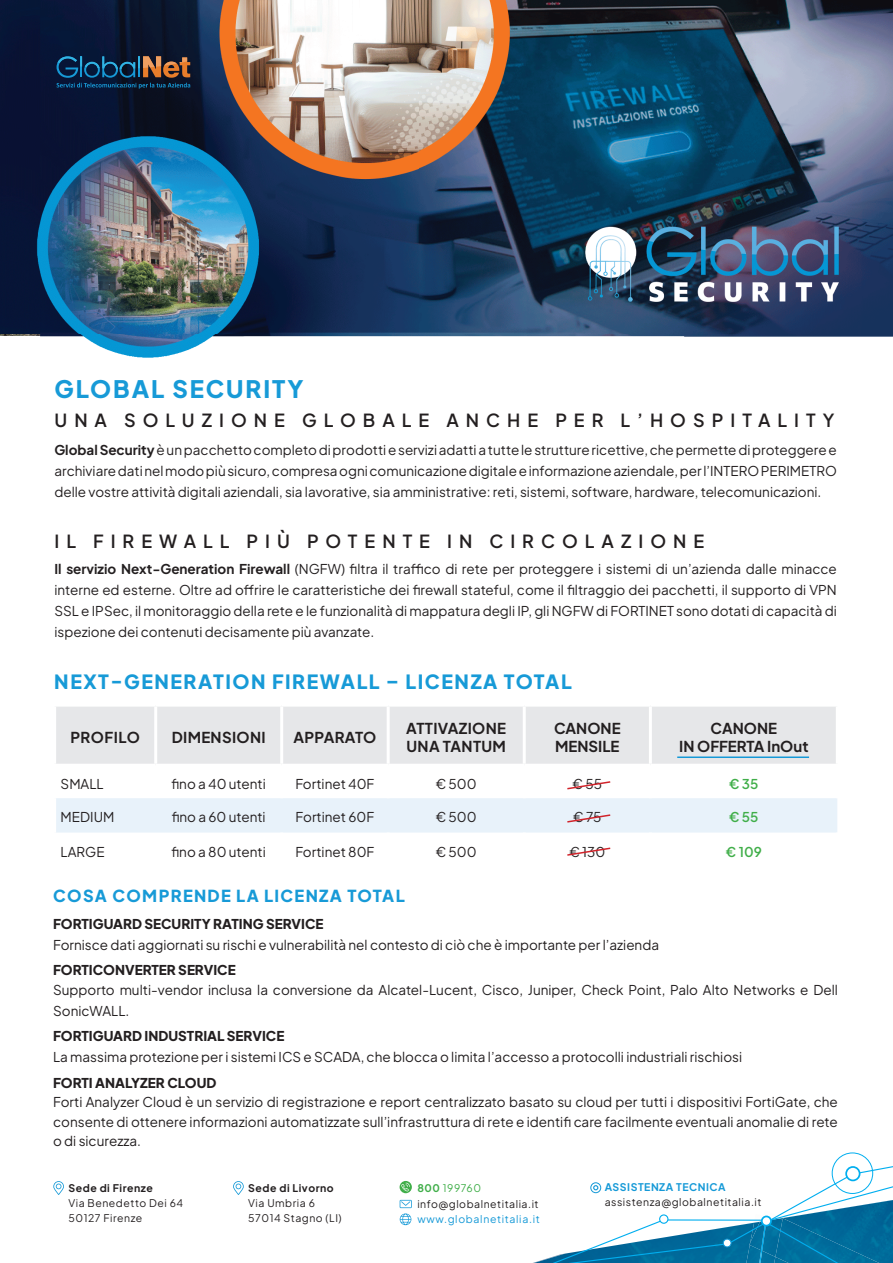
<style>
.page{position:relative;width:893px;height:1263px;background:#fff}
.page>*{position:absolute;margin:0;border:0;box-sizing:border-box;transform-origin:0 0}
.t1{font:800 24px "Plus Jakarta Sans";letter-spacing:.08em;color:#179ad7}
.t2{font:800 19.5px "Plus Jakarta Sans";letter-spacing:.08em;color:#179ad7}
.t3{font:600 18px "Plus Jakarta Sans";letter-spacing:.39em;color:#231f20}
.t4{font:800 16.5px "Plus Jakarta Sans";letter-spacing:.08em;color:#179ad7}
.t5{font:700 15px/18px "Plus Jakarta Sans";letter-spacing:.005em;color:#231f20}
.t6{font:700 15px "Plus Jakarta Sans";letter-spacing:.03em;color:#231f20}
.t7{font:13.5px/21px "Plus Jakarta Sans";color:#231f20;text-align:justify}
.t8{font:800 13.5px "Plus Jakarta Sans";color:#231f20}
.t9{font:600 13.5px "Plus Jakarta Sans";color:#40ae49}
.t10{font:10.5px/15px "Plus Jakarta Sans";letter-spacing:.05em;color:#231f20}
.t11{font:700 10.5px "Plus Jakarta Sans";letter-spacing:.05em;color:#231f20}
.t12{font:10.5px "Plus Jakarta Sans";letter-spacing:.065em;color:#1599d7}
.t13{font:700 10.5px "Plus Jakarta Sans";letter-spacing:.05em;color:#1599d7}
.t14{font:10.5px "Plus Jakarta Sans";letter-spacing:.05em;color:#40ae49}
.s1{font-weight:700}
</style>
<div class="page">
<img style="left:0;top:0;width:893px;height:358px">
<svg style="left:533px;top:1154px;width:360px;height:109px"></svg>
<div style="left:846px;top:1167px;width:14px;height:13px;background:#fff;border-radius:50%"></div>
<div style="left:845px;top:1166px;width:15px;height:15px;border:2px solid #00aeef;border-radius:50%"></div>
<div style="left:762px;top:1216px;width:9px;height:9px;background:#fff;border-radius:50%"></div>
<div style="left:761px;top:1215px;width:11px;height:11px;border:2px solid #00aeef;border-radius:50%"></div>
<div style="left:832px;top:1152px;width:41px;height:42px;border:1px solid #00aeef;border-radius:50%"></div>
<div style="left:723px;top:1239px;width:8px;height:8px;background:#fff;border-radius:50%"></div>
<div style="left:723px;top:1239px;width:8px;height:8px;border:1px solid #1599d7;border-radius:50%"></div>
<div style="left:660px;top:1215px;width:8px;height:8px;background:#fff;border-radius:50%"></div>
<div style="left:659px;top:1214px;width:9px;height:10px;border:1px solid #00aeef;border-radius:50%"></div>
<svg style="left:53px;top:1181px;width:11px;height:14px"></svg>
<svg style="left:233px;top:1181px;width:11px;height:14px"></svg>
<svg style="left:400px;top:1200px;width:12px;height:25px"></svg>
<svg style="left:399px;top:1180px;width:14px;height:14px"></svg>
<div style="left:398px;top:1179px;width:16px;height:16px;border:2px solid #fff;border-radius:50%"></div>
<svg style="left:401px;top:1183px;width:9px;height:8px"></svg>
<svg style="left:593px;top:1185px;width:5px;height:5px"></svg>
<div style="left:590px;top:1182px;width:11px;height:11px;border:1px solid #1599d7;border-radius:50%"></div>
<div style="left:56px;top:707px;width:780px;height:57px;background:#e6e7e9"></div>
<hr style="left:280px;top:707px;width:3px;height:57px;background:#fff">
<hr style="left:387px;top:707px;width:3px;height:57px;background:#fff">
<hr style="left:523px;top:707px;width:3px;height:57px;background:#fff">
<hr style="left:649px;top:707px;width:3px;height:57px;background:#fff">
<hr style="left:154px;top:707px;width:3px;height:57px;background:#fff">
<svg style="left:231px;top:337px;width:662px;height:21px"></svg>
<svg style="left:57px;top:56px;width:133px;height:33px"></svg>
<svg style="left:567px;top:781px;width:44px;height:9px"></svg>
<div style="left:56px;top:798px;width:781px;height:34px;background:#e8f2fa"></div>
<svg style="left:567px;top:847px;width:44px;height:9px"></svg>
<hr style="left:677px;top:756px;width:132px;height:2px;background:#1599d7">
<h1 class="t1" style="left:55px;top:367px;width:251px">GLOBAL SECURITY</h1>
<h3 class="t3" style="left:54px;top:404px;width:781px">UNA SOLUZIONE GLOBALE ANCHE PER L’HOSPITALITY</h3>
<p class="t7" style="left:54px;top:438px;width:784px"><span class="s1">Global Security</span> è un pacchetto completo di prodotti e servizi adatti a tutte le strutture ricettive, che permette di proteggere e archiviare dati nel modo più sicuro, compresa ogni comunicazione digitale e informazione aziendale, per l’INTERO PERIMETRO delle vostre attività digitali aziendali, sia lavorative, sia amministrative: reti, sistemi, software, hardware, telecomunicazioni.</p>
<h3 class="t3" style="left:55px;top:525px;width:651px">IL FIREWALL PIÙ POTENTE IN CIRCOLAZIONE</h3>
<p class="t7" style="left:54px;top:557px;width:784px"><span class="s1">Il servizio Next-Generation Firewall</span> (NGFW) filtra il traffico di rete per proteggere i sistemi di un’azienda dalle minacce interne ed esterne. Oltre ad offrire le caratteristiche dei firewall stateful, come il filtraggio dei pacchetti, il supporto di VPN SSL e IPSec, il monitoraggio della rete e le funzionalità di mappatura degli IP, gli NGFW di FORTINET sono dotati di capacità di ispezione dei contenuti decisamente più avanzate.</p>
<h2 class="t2" style="left:54px;top:664px;width:519px">NEXT-GENERATION FIREWALL – LICENZA TOTAL</h2>
<p class="t6" style="left:70px;top:724px;width:71px">PROFILO</p>
<p class="t5" style="left:172px;top:726px;width:95px">DIMENSIONI</p>
<p class="t5" style="left:294px;top:726px;width:84px">APPARATO</p>
<p class="t5" style="left:406px;top:717px;width:101px">ATTIVAZIONE<br>UNA TANTUM</p>
<p class="t5" style="left:554px;top:717px;width:68px">CANONE<br>MENSILE</p>
<p class="t5" style="left:679px;top:717px;width:131px;text-align:center">CANONE<br>IN OFFERTA InOut</p>
<p class="t7" style="left:61px;top:772px;width:45px">SMALL</p>
<p class="t7" style="left:171px;top:772px;width:96px">fino a 40 utenti</p>
<p class="t7" style="left:295px;top:772px;width:81px">Fortinet 40F</p>
<p class="t7" style="left:436px;top:772px;width:42px">€ 500</p>
<p class="t7" style="left:573px;top:772px;width:31px">€ 55</p>
<p class="t9" style="left:729px;top:773px;width:31px">€ 35</p>
<p class="t7" style="left:61px;top:805px;width:55px">MEDIUM</p>
<p class="t7" style="left:172px;top:805px;width:96px">fino a 60 utenti</p>
<p class="t7" style="left:296px;top:805px;width:80px">Fortinet 60F</p>
<p class="t7" style="left:436px;top:805px;width:42px">€ 500</p>
<p class="t7" style="left:573px;top:805px;width:30px">€ 75</p>
<p class="t9" style="left:729px;top:806px;width:31px">€ 55</p>
<p class="t7" style="left:61px;top:840px;width:45px">LARGE</p>
<p class="t7" style="left:171px;top:840px;width:96px">fino a 80 utenti</p>
<p class="t7" style="left:295px;top:840px;width:81px">Fortinet 80F</p>
<p class="t7" style="left:436px;top:840px;width:42px">€ 500</p>
<p class="t7" style="left:569px;top:840px;width:37px">€ 130</p>
<p class="t9" style="left:726px;top:840px;width:37px">€ 109</p>
<p class="t4" style="left:53px;top:880px;width:353px">COSA COMPRENDE LA LICENZA TOTAL</p>
<p class="t8" style="left:53px;top:911px;width:272px">FORTIGUARD SECURITY RATING SERVICE</p>
<p class="t7" style="left:53px;top:933px;width:607px">Fornisce dati aggiornati su rischi e vulnerabilità nel contesto di ciò che è importante per l’azienda</p>
<p class="t8" style="left:53px;top:958px;width:184px">FORTICONVERTER SERVICE</p>
<p class="t7" style="left:53px;top:978px;width:786px">Supporto multi-vendor inclusa la conversione da Alcatel-Lucent, Cisco, Juniper, Check Point, Palo Alto Networks e Dell<br>SonicWALL.</p>
<p class="t8" style="left:53px;top:1024px;width:233px">FORTIGUARD INDUSTRIAL SERVICE</p>
<p class="t7" style="left:53px;top:1045px;width:690px">La massima protezione per i sistemi ICS e SCADA, che blocca o limita l’accesso a protocolli industriali rischiosi</p>
<p class="t8" style="left:53px;top:1070px;width:165px">FORTI ANALYZER CLOUD</p>
<p class="t7" style="left:53px;top:1091px;width:786px;line-height:19.5px">Forti Analyzer Cloud è un servizio di registrazione e report centralizzato basato su cloud per tutti i dispositivi FortiGate, che consente di ottenere informazioni automatizzate sull’infrastruttura di rete e identifi care facilmente eventuali anomalie di rete o di sicurezza.</p>
<p class="t11" style="left:69px;top:1179px;width:86px">Sede di Firenze</p>
<p class="t10" style="left:69px;top:1194px;width:116px">Via Benedetto Dei 64<br>50127 Firenze</p>
<p class="t14" style="left:417px;top:1179px;width:65px"><span class="s1">800</span> 199760</p>
<p class="t13" style="left:605px;top:1178px;width:123px">ASSISTENZA TECNICA</p>
<p class="t10" style="left:605px;top:1194px;width:158px">assistenza@globalnetitalia.it</p>
<p class="t11" style="left:248px;top:1179px;width:87px">Sede di Livorno</p>
<p class="t10" style="left:248px;top:1194px;width:95px">Via Umbria 6<br>57014 Stagno (LI)</p>
<p class="t10" style="left:417px;top:1195px;width:123px">info@globalnetitalia.it</p>
<p class="t12" style="left:417px;top:1210px;width:124px">www.globalnetitalia.it</p>
</div>
